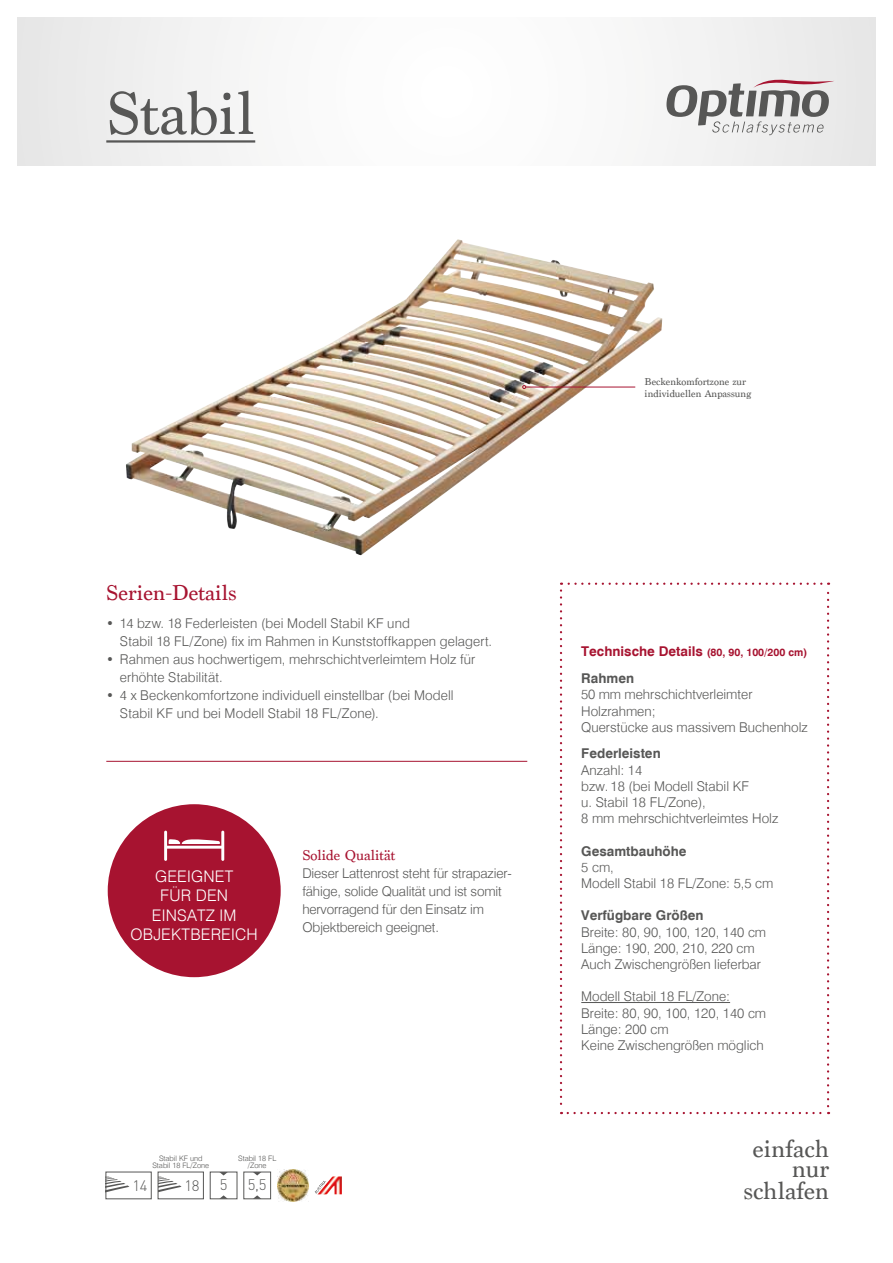
<style>
.page{position:relative;width:893px;height:1263px;background:#fff}
.page>*{position:absolute;margin:0;border:0;box-sizing:border-box;transform-origin:0 0}
.t1{font:63px "Marion";color:#575756}
.t2{font:25.5px/19.4px "Marion";color:#575756;text-align:right}
.t3{font:22.5px "Marion";color:#a71330}
.t4{font:300 16.05px/19px "Swiss 721 BT";letter-spacing:.015em;color:#fff;text-align:center}
.t5{font:15px "Marion";color:#a71330}
.t6{font:300 15px "DIN";color:#575756}
.t7{font:300 13.5px/16.2px "Swiss 721 BT";color:#575756}
.t8{font:700 13.5px "Swiss 721 BT";color:#575756}
.t9{font:700 13.5px/26.7px "Swiss 721 BT";color:#a71330}
.t10{font:10.5px/12.6px "Marion";color:#575756}
.t11{font:300 7.5px/7.5px "Swiss 721 BT";color:#575756;text-align:center}
.s1{font-size:10.5px}
.s2{color:#575756}
</style>
<div class="page">
<div style="left:17px;top:17px;width:859px;height:149px;background:linear-gradient(to right,#f4f4f4,#f4f4f4)"></div>
<svg style="left:666px;top:78px;width:168px;height:57px"></svg>
<hr style="left:106px;top:140px;width:149px;height:3px;background:#575756">
<svg style="left:560px;top:583px;width:269px;height:531px"></svg>
<img style="left:126px;top:239px;width:536px;height:316px">
<hr style="left:526px;top:387px;width:109px;height:1px;background:#a71330">
<svg style="left:522px;top:385px;width:4px;height:4px"></svg>
<hr style="left:106px;top:761px;width:421px;height:1px;background:#a71330">
<div style="left:108px;top:804px;width:173px;height:173px;background:#a71330;border-radius:50%"></div>
<svg style="left:164px;top:831px;width:60px;height:30px"></svg>
<div style="left:210px;top:1172px;width:27px;height:27px;border:1px solid #575756"></div>
<svg style="left:219px;top:1172px;width:9px;height:3px"></svg>
<svg style="left:219px;top:1195px;width:9px;height:4px"></svg>
<svg style="left:108px;top:1176px;width:21px;height:16px"></svg>
<div style="left:106px;top:1172px;width:45px;height:27px;border:1px solid #575756"></div>
<svg style="left:160px;top:1176px;width:22px;height:16px"></svg>
<div style="left:158px;top:1172px;width:46px;height:27px;border:1px solid #575756"></div>
<div style="left:244px;top:1172px;width:27px;height:27px;border:1px solid #575756"></div>
<svg style="left:253px;top:1172px;width:8px;height:3px"></svg>
<svg style="left:253px;top:1195px;width:8px;height:4px"></svg>
<img style="left:277px;top:1170px;width:31px;height:31px">
<svg style="left:328px;top:1176px;width:5px;height:6px"></svg>
<h1 class="t1" style="left:106px;top:76px;width:150px">Stabil</h1>
<p class="t10" style="left:645px;top:375px;width:108px">Beckenkomfortzone zur individuellen Anpassung</p>
<h3 class="t3" style="left:106px;top:579px;width:132px">Serien-Details</h3>
<p class="t7" style="left:120px;top:614px;width:374px;line-height:18px;text-indent:-14px">• 14 bzw. 18 Federleisten (bei Modell Stabil KF und<br>Stabil 18 FL/Zone) fix im Rahmen in Kunststoffkappen gelagert.</p>
<p class="t7" style="left:120px;top:650px;width:357px;line-height:18px;text-indent:-14px">• Rahmen aus hochwertigem, mehrschichtverleimtem Holz für erhöhte Stabilität.</p>
<p class="t7" style="left:120px;top:686px;width:335px;line-height:18px;text-indent:-14px">• 4 x Beckenkomfortzone individuell einstellbar (bei Modell<br>Stabil KF und bei Modell Stabil 18 FL/Zone).</p>
<p class="t4" style="left:131px;top:867px;width:129px">GEEIGNET<br>FÜR DEN<br>EINSATZ IM<br>OBJEKTBEREICH</p>
<p class="t5" style="left:302px;top:846px;width:94px">Solide Qualität</p>
<p class="t7" style="left:302px;top:864px;width:211px;line-height:18px">Dieser Lattenrost steht für strapazier&shy;fähige, solide Qualität und ist somit hervorragend für den Einsatz im Objektbereich geeignet.</p>
<p class="t11" style="left:152px;top:1154px;width:58px">Stabil KF und<br>Stabil 18 FL/Zone</p>
<p class="t11" style="left:238px;top:1154px;width:40px">Stabil 18 FL /Zone</p>
<p class="t6" style="left:132px;top:1176px;width:17px">14</p>
<p class="t6" style="left:184px;top:1176px;width:17px">18</p>
<p class="t6" style="left:220px;top:1175px;width:9px">5</p>
<p class="t6" style="left:248px;top:1175px;width:20px">5,5</p>
<p class="t9" style="left:581px;top:638px;width:227px">Technische Details <span class="s1">(80, 90, 100/200 cm)<br></span><span class="s2">Rahmen</span></p>
<p class="t7" style="left:581px;top:686px;width:228px">50 mm mehrschichtverleimter<br>Holzrahmen;<br>Querstücke aus massivem Buchenholz</p>
<p class="t8" style="left:581px;top:745px;width:81px">Federleisten</p>
<p class="t7" style="left:581px;top:762px;width:198px">Anzahl: 14<br>bzw. 18 (bei Modell Stabil KF<br>u. Stabil 18 FL/Zone),<br>8 mm mehrschichtverleimtes Holz</p>
<p class="t8" style="left:581px;top:843px;width:107px">Gesamtbauhöhe</p>
<p class="t7" style="left:581px;top:859px;width:194px">5 cm,<br>Modell Stabil 18 FL/Zone: 5,5 cm</p>
<p class="t8" style="left:581px;top:907px;width:124px">Verfügbare Größen</p>
<p class="t7" style="left:581px;top:924px;width:186px">Breite: 80, 90, 100, 120, 140 cm<br>Länge: 190, 200, 210, 220 cm<br>Auch Zwischengrößen lieferbar</p>
<p class="t7" style="left:581px;top:988px;width:186px">Modell Stabil 18 FL/Zone:<br>Breite: 80, 90, 100, 120, 140 cm<br>Länge: 200 cm<br>Keine Zwischengrößen möglich</p>
<h2 class="t2" style="left:753px;top:1140px;width:78px">einfach nur</h2>
<h2 class="t2" style="left:744px;top:1181px;width:87px">schlafen</h2>
</div>
